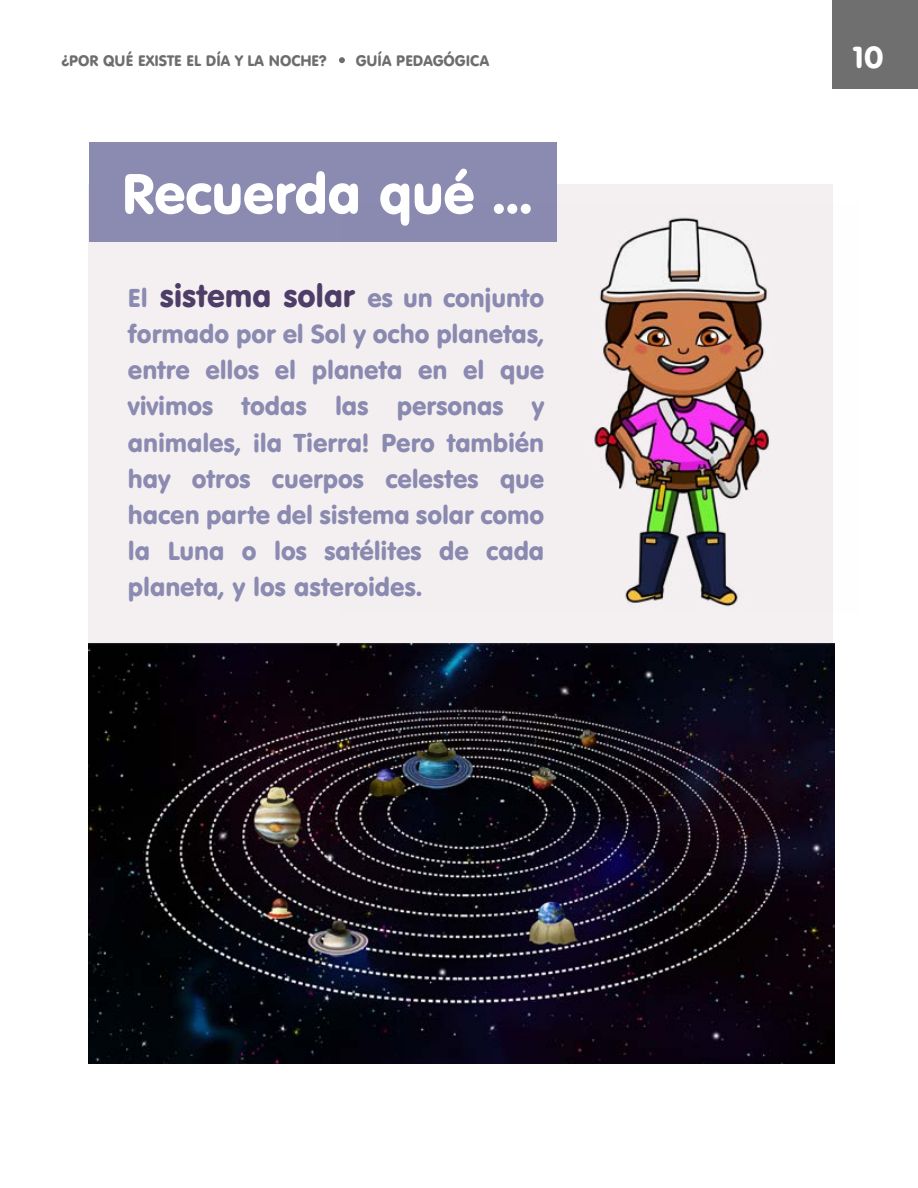
<style>
.page{position:relative;width:918px;height:1188px;background:#fff}
.page>*{position:absolute;margin:0;border:0;box-sizing:border-box;transform-origin:0 0}
.t1{font:55.5px "VAG Rounded BT";letter-spacing:-.01em;color:#fff}
.t2{font:30px "VAG Rounded BT";color:#fff}
.t3{font:25.5px/36px "VAG Rounded BT";color:#8b8ab0;text-align:justify}
.t4{font:15px "VAG Rounded BT";color:#6d6d6c}
.s1{font-size:31.5px;color:#4d3e67}
</style>
<div class="page">
<div style="left:833px;top:0;width:85px;height:88px;background:#706f6f"></div>
<svg style="left:339px;top:57px;width:6px;height:6px"></svg>
<div style="left:88px;top:185px;width:745px;height:467px;background:#f3eff1"></div>
<div style="left:89px;top:142px;width:468px;height:100px;background:#8b8ab0"></div>
<img style="left:594px;top:217px;width:176px;height:390px">
<img style="left:88px;top:643px;width:747px;height:420px">
<p class="t4" style="left:61px;top:51px;width:267px">¿POR QUÉ EXISTE EL DÍA Y LA NOCHE?</p>
<p class="t4" style="left:356px;top:51px;width:135px">GUÍA PEDAGÓGICA</p>
<p class="t2" style="left:853px;top:38px;width:32px">10</p>
<h1 class="t1" style="left:122px;top:158px;width:412px">Recuerda qué ...</h1>
<p class="t3" style="left:128px;top:280px;width:418px">El <span class="s1">sistema solar</span> es un conjunto formado por el Sol y ocho planetas, entre ellos el planeta en el que vivimos todas las personas y animales, ¡la Tierra! Pero también hay otros cuerpos celestes que hacen parte del sistema solar como la Luna o los satélites de cada planeta, y los asteroides.</p>
</div>
